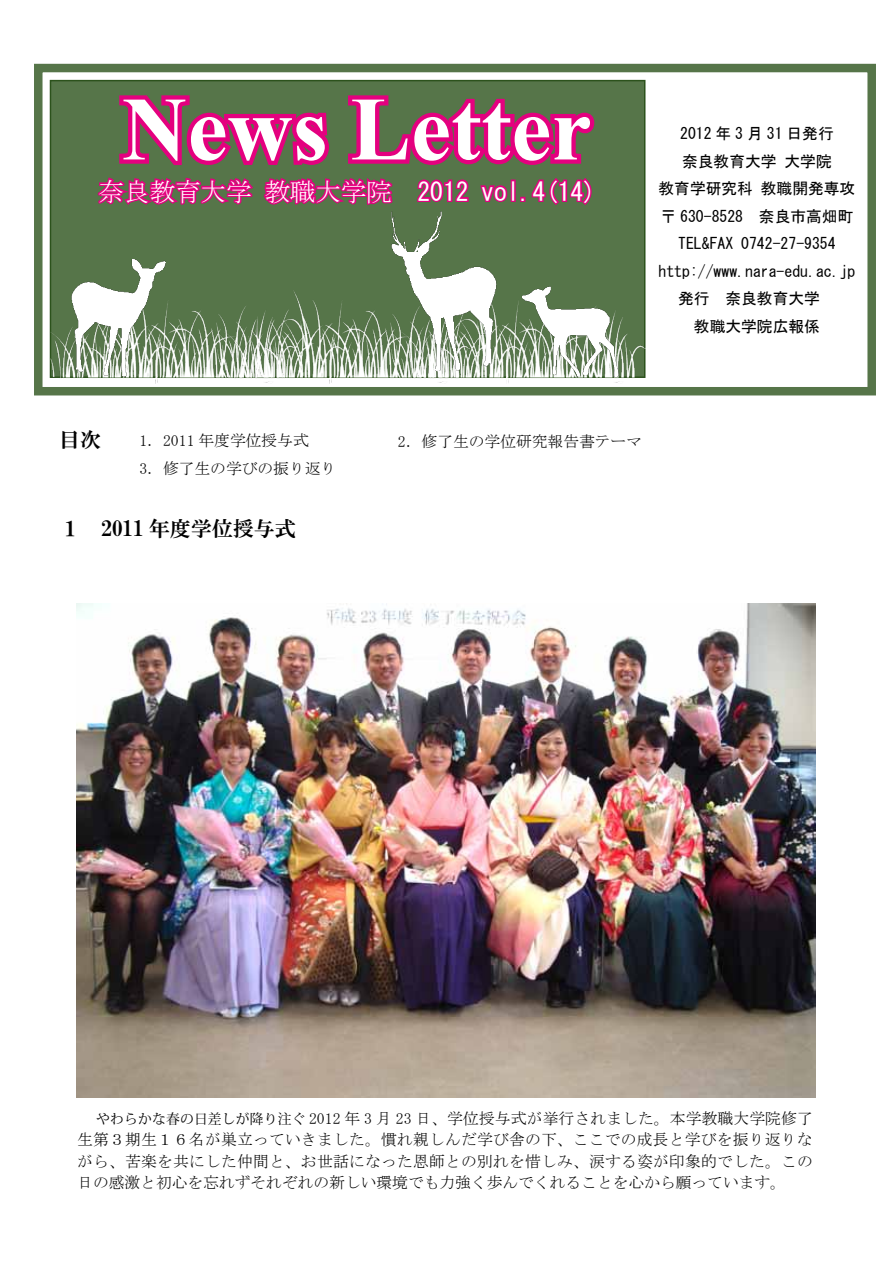
<style>
.page{position:relative;width:893px;height:1263px;background:#fff}
.page>*{position:absolute;margin:0;border:0;box-sizing:border-box;transform-origin:0 0}
.t1{font:700 90.3px "Times New Roman";color:#fff}
.t2{font:25.5px "MS Mincho";color:#fff}
.t3{font:25.5px "MS Gothic";color:#fff}
.t4{font:21px "HG Mincho E";color:#000}
.t5{font:15.75px/21.3px "MS Mincho";color:#000}
.t6{font:15.75px/27.6px "MS Gothic";color:#000;text-align:right}
.t7{font:13.8px "Koz Min Pro";letter-spacing:.01em;color:#000}
.s1{font-family:"MS Gothic"}
</style>
<div class="page">
<div style="left:34px;top:64px;width:842px;height:331px;border:9px solid #567549"></div>
<div style="left:53px;top:86px;width:589px;height:205px;background:#567549"></div>
<img style="left:50px;top:291px;width:174px;height:92px">
<img style="left:469px;top:291px;width:176px;height:92px">
<img style="left:224px;top:291px;width:245px;height:92px">
<img style="left:69px;top:260px;width:97px;height:118px">
<img style="left:387px;top:208px;width:114px;height:165px">
<img style="left:521px;top:286px;width:99px;height:91px">
<img style="left:77px;top:604px;width:739px;height:493px">
<svg style="left:97px;top:87px;width:504px;height:120px;background:#8f455e"></svg>
<h1 class="t1" style="left:122px;top:67px;width:471px">News Letter</h1>
<h2 class="t2" style="left:99px;top:179px;width:155px">奈良教育大学</h2>
<h2 class="t2" style="left:264px;top:179px;width:206px">教職大学院　<span class="s1">2012</span></h2>
<h2 class="t3" style="left:481px;top:179px;width:116px">vol.4)14(</h2>
<p class="t6" style="left:680px;top:119px;width:155px">2012 年 3 月 31 日発行大学院</p>
<p class="t6" style="left:761px;top:147px;width:96px;text-align:left;text-indent:-79px">奈良教育大学<br>教職開発専攻</p>
<p class="t6" style="left:658px;top:175px;width:96px">教育学研究科</p>
<p class="t6" style="left:660px;top:202px;width:194px">〒 630-8528　奈良市高畑町</p>
<p class="t6" style="left:741px;top:230px;width:96px">0742-27-9354</p>
<p class="t6" style="left:678px;top:230px;width:57px">TEL&amp;FAX</p>
<p class="t6" style="left:658px;top:257px;width:198px">http://www.nara-edu.ac.jp</p>
<p class="t6" style="left:678px;top:285px;width:143px">発行　奈良教育大学</p>
<p class="t6" style="left:694px;top:312px;width:127px">教職大学院広報係</p>
<h3 class="t4" style="left:59px;top:428px;width:44px">目次</h3>
<p class="t5" style="left:139px;top:427px;width:198px;line-height:27.6px">1．2011 年度学位授与式<br>3．修了生の学びの振り返り</p>
<p class="t5" style="left:398px;top:431px;width:246px">2．修了生の学位研究報告書テーマ</p>
<h3 class="t4" style="left:60px;top:518px;width:238px">１　2011 年度学位授与式</h3>
<p class="t5" style="left:309px;top:1108px;width:505px">2012 年 3 月 23 日、学位授与式が挙行されました。本学教職大学院修了</p>
<p class="t7" style="left:77px;top:1109px;width:230px">　やわらかな春の日差しが降り注ぐ</p>
<p class="t5" style="left:77px;top:1129px;width:737px;text-align:justify">生第３期生１６名が巣立っていきました。慣れ親しんだ学び舎の下、ここでの成長と学びを振り返りながら、苦楽を共にした仲間と、お世話になった恩師との別れを惜しみ、涙する姿が印象的でした。この日の感激と初心を忘れずそれぞれの新しい環境でも力強く歩んでくれることを心から願っています。</p>
</div>
